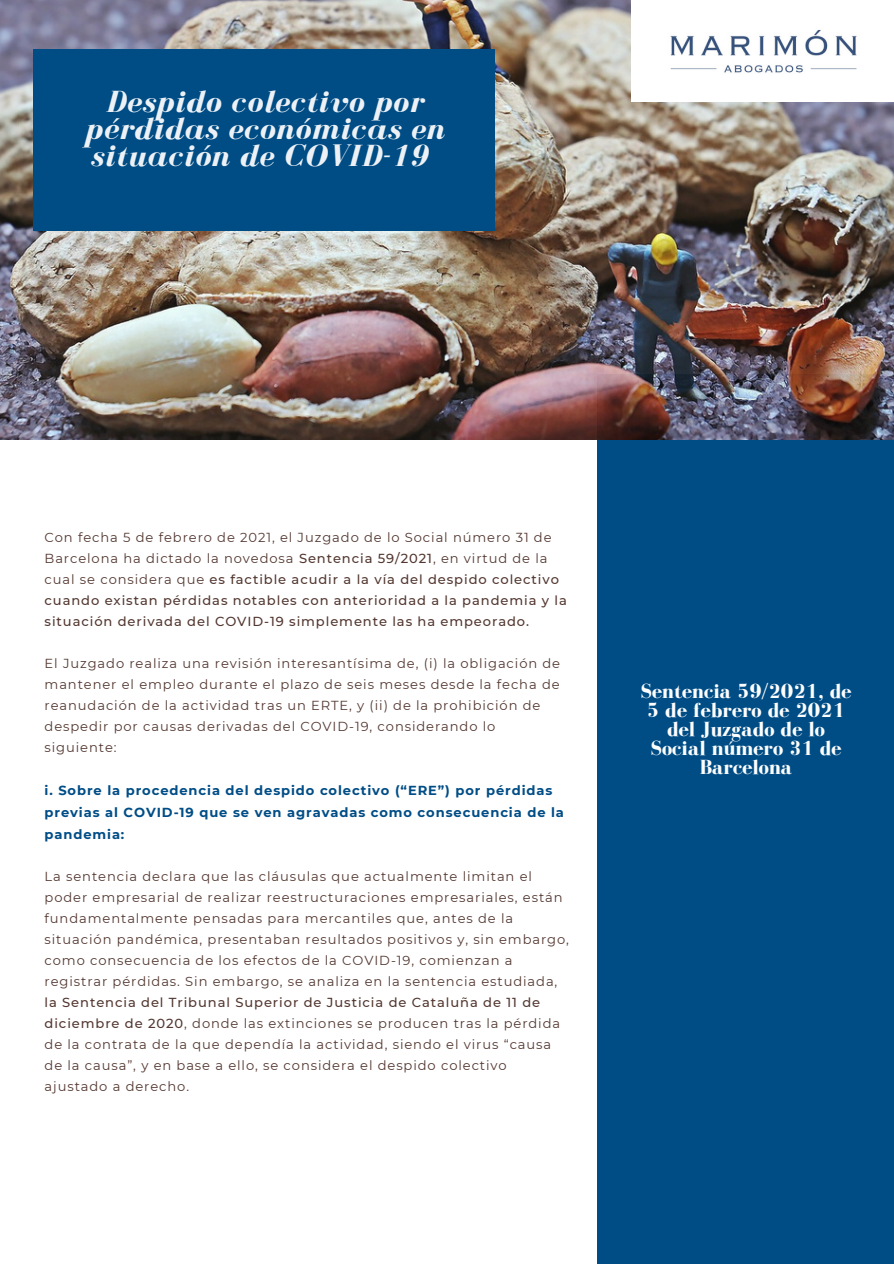
<style>
.page{position:relative;width:894px;height:1264px;background:#fff}
.page>*{position:absolute;margin:0;border:0;box-sizing:border-box;transform-origin:0 0}
.t1{font:italic 700 31.5px/27px "Bodoni FLF";letter-spacing:.02em;color:#fdfdfd;text-align:center}
.t2{font:700 21px/19.2px "Bodoni FLF";color:#fdfdfd;text-align:center}
.t3{font:13.05px/21px "Montserrat";letter-spacing:.07em;color:#533730}
.t4{font:500 13.05px/21px "Montserrat";letter-spacing:.07em;color:#533730}
.t5{font:700 13.05px/21.8px "Montserrat";letter-spacing:.07em;color:#004d86}
.s1{font-weight:400}
.s2{font-weight:500}
</style>
<div class="page">
<div style="left:597px;top:374px;width:296px;height:889px;background:#004d86"></div>
<img style="left:0;top:0;width:893px;height:439px">
<img style="left:631px;top:0;width:262px;height:101px">
<div style="left:34px;top:49px;width:461px;height:182px;background:#004d86"></div>
<h1 class="t1" style="left:85px;top:88px;width:361px">Despido colectivo por pérdidas económicas en situación de COVID-19</h1>
<p class="t4" style="left:45px;top:527px;width:523px"><span class="s1">Con fecha 5 de febrero de 2021, el Juzgado de lo Social número 31 de Barcelona ha dictado la novedosa</span> Sentencia 59/2021<span class="s1">, en virtud de la cual se considera que</span> es factible acudir a la vía del despido colectivo cuando existan pérdidas notables con anterioridad a la pandemia y la situación derivada del COVID-19 simplemente las ha empeorado.</p>
<p class="t3" style="left:45px;top:653px;width:517px">El Juzgado realiza una revisión interesantísima de, (i) la obligación de mantener el empleo durante el plazo de seis meses desde la fecha de reanudación de la actividad tras un ERTE, y (ii) de la prohibición de despedir por causas derivadas del COVID-19, considerando lo</p>
<p class="t3" style="left:45px;top:737px;width:74px">siguiente:</p>
<p class="t5" style="left:45px;top:779px;width:521px">i. Sobre la procedencia del despido colectivo (“ERE”) por pérdidas previas al COVID-19 que se ven agravadas como consecuencia de la pandemia:</p>
<p class="t3" style="left:45px;top:865px;width:526px">La sentencia declara que las cláusulas que actualmente limitan el poder empresarial de realizar reestructuraciones empresariales, están fundamentalmente pensadas para mercantiles que, antes de la situación pandémica, presentaban resultados positivos y, sin embargo, como consecuencia de los efectos de la COVID-19, comienzan a registrar pérdidas. Sin embargo, se analiza en la sentencia estudiada, <span class="s2">la Sentencia del Tribunal Superior de Justicia de Cataluña de 11 de diciembre de 2020</span>, donde las extinciones se producen tras la pérdida de la contrata de la que dependía la actividad, siendo el virus “causa de la causa”, y en base a ello, se considera el despido colectivo ajustado a derecho.</p>
<p class="t2" style="left:640px;top:681px;width:212px">Sentencia 59/2021, de<br>5 de febrero de 2021 del Juzgado de lo<br>Social número 31 de<br>Barcelona</p>
</div>
